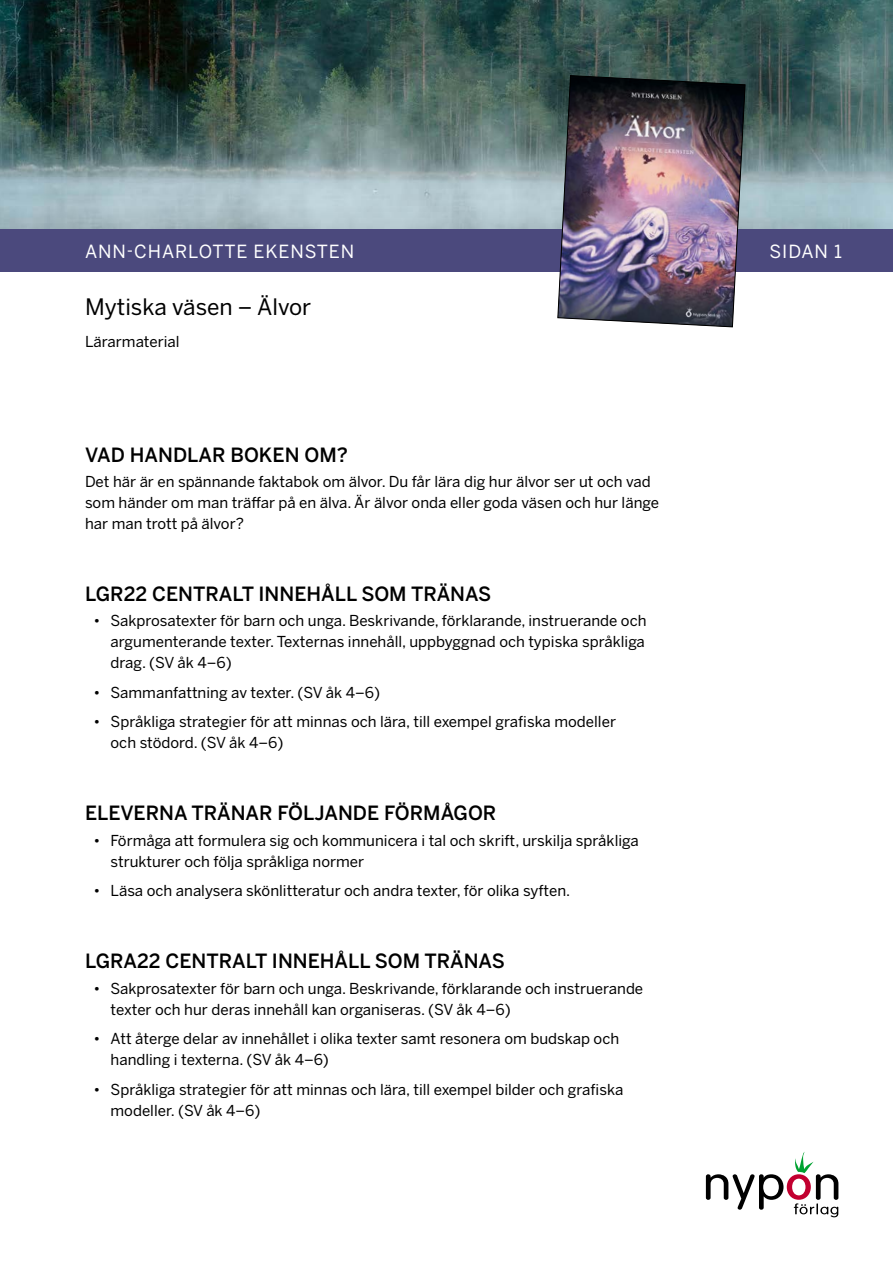
<style>
.page{position:relative;width:893px;height:1263px;background:#fff}
.page>*{position:absolute;margin:0;border:0;box-sizing:border-box;transform-origin:0 0}
.t1{font:22.5px "Benton Sans";color:#000}
.t2{font:500 19.5px "Benton Sans";color:#000}
.t3{font:18px "Benton Sans";letter-spacing:.05em;color:#fff}
.t4{font:15px/21px "Benton Sans";color:#000}
</style>
<div class="page">
<img style="left:0;top:0;width:893px;height:230px">
<div style="left:0;top:230px;width:893px;height:42px;background:#4b497d"></div>
<img style="left:557px;top:75px;width:189px;height:253px">
<svg style="left:706px;top:1152px;width:132px;height:65px"></svg>
<p class="t3" style="left:85px;top:241px;width:271px">ANN-CHARLOTTE EKENSTEN</p>
<h1 class="t1" style="left:85px;top:294px;width:228px">Mytiska väsen – Älvor</h1>
<p class="t4" style="left:85px;top:331px;width:96px">Lärarmaterial</p>
<h2 class="t2" style="left:85px;top:443px;width:264px">VAD HANDLAR BOKEN OM?</h2>
<p class="t4" style="left:85px;top:471px;width:576px">Det här är en spännande faktabok om älvor. Du får lära dig hur älvor ser ut och vad som händer om man träffar på en älva. Är älvor onda eller goda väsen och hur länge har man trott på älvor?</p>
<h2 class="t2" style="left:85px;top:582px;width:408px">LGR22 CENTRALT INNEHÅLL SOM TRÄNAS</h2>
<p class="t4" style="left:111px;top:610px;width:537px;text-align:justify;text-indent:-17px">• Sakprosatexter för barn och unga. Beskrivande, förklarande, instruerande och argumenterande texter. Texternas innehåll, uppbyggnad och typiska språkliga drag. (SV åk 4–6)</p>
<p class="t4" style="left:94px;top:682px;width:288px">• Sammanfattning av texter. (SV åk 4–6)</p>
<p class="t4" style="left:111px;top:711px;width:507px;text-indent:-17px">• Språkliga strategier för att minnas och lära, till exempel grafiska modeller och stödord. (SV åk 4–6)</p>
<h2 class="t2" style="left:85px;top:801px;width:413px">ELEVERNA TRÄNAR FÖLJANDE FÖRMÅGOR</h2>
<p class="t4" style="left:111px;top:830px;width:530px;text-indent:-17px">• Förmåga att formulera sig och kommunicera i tal och skrift, urskilja språkliga strukturer och följa språkliga normer</p>
<p class="t4" style="left:94px;top:880px;width:478px">• Läsa och analysera skönlitteratur och andra texter, för olika syften.</p>
<h2 class="t2" style="left:85px;top:949px;width:421px">LGRA22 CENTRALT INNEHÅLL SOM TRÄNAS</h2>
<p class="t4" style="left:111px;top:978px;width:534px;text-indent:-17px">• Sakprosatexter för barn och unga. Beskrivande, förklarande och instruerande texter och hur deras innehåll kan organiseras. (SV åk 4–6)</p>
<p class="t4" style="left:111px;top:1028px;width:510px;text-indent:-17px">• Att återge delar av innehållet i olika texter samt resonera om budskap och handling i texterna. (SV åk 4–6)</p>
<p class="t4" style="left:111px;top:1079px;width:514px;text-indent:-17px">• Språkliga strategier för att minnas och lära, till exempel bilder och grafiska modeller. (SV åk 4–6)</p>
<p class="t3" style="left:769px;top:241px;width:74px">SIDAN 1</p>
</div>
